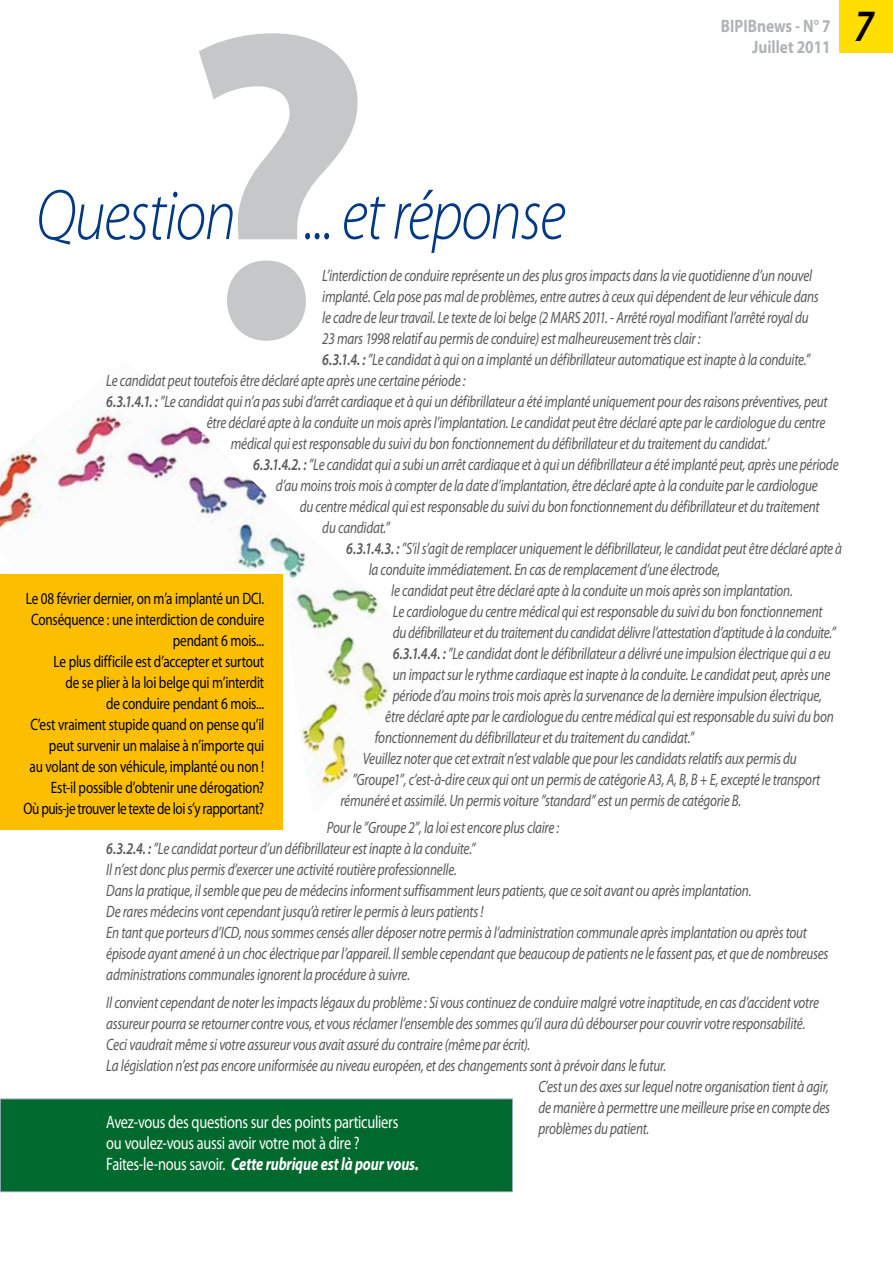
<style>
.page{position:relative;width:893px;height:1263px;background:#fff}
.page>*{position:absolute;margin:0;border:0;box-sizing:border-box;transform-origin:0 0}
.t1{font:700 441px "Myriad Pro";color:#c6c7c8}
.t2{font:italic 300 72px "Myriad Pro";letter-spacing:-.025em;color:#003882;scale:.85 1}
.t3{font:italic 600 45px "Myriad Pro";color:#000;scale:.85 1}
.t4{font:18px/21px "Myriad Pro";letter-spacing:-.02em;color:#fff;scale:.8 1}
.t5{font:700 18px/21px "Myriad Pro";color:#b1b3b4;text-align:right;scale:.85 1}
.t6{font:italic 16.5px/21px "Myriad Pro";letter-spacing:-.015em;color:#58585a;scale:.8 1}
.t7{font:16.5px/21px "Myriad Pro";letter-spacing:-.015em;color:#000;text-align:right;scale:.8 1}
.s1{font-weight:600}
.s2{font-weight:700;font-style:italic}
</style>
<div class="page">
<div style="left:0;top:574px;width:283px;height:255px;background:#fbbe00"></div>
<img style="left:0;top:410px;width:391px;height:379px">
<div style="left:840px;top:0;width:53px;height:53px;background:#ffde00"></div>
<div style="left:0;top:1099px;width:512px;height:93px;background:#00692d"></div>
<div style="left:0;top:1098px;width:513px;height:94px;border:1px solid #9ba9c4"></div>
<p class="t5" style="left:721px;top:15px;width:131px">BIPIBnews - N° 7<br>Juillet 2011</p>
<h3 class="t3" style="left:854px;top:-3px;width:25px">7</h3>
<h1 class="t1" style="left:178px;top:-100px;width:198px">?</h1>
<h2 class="t2" style="left:36px;top:172px;width:237px">Question</h2>
<h2 class="t2" style="left:304px;top:171px;width:310px">... et réponse</h2>
<p class="t6" style="left:322px;top:264px;width:614px">L’interdiction de conduire représente un des plus gros impacts dans la vie quotidienne d’un nouvel</p>
<p class="t6" style="left:322px;top:285px;width:622px">implanté. Cela pose pas mal de problèmes, entre autres à ceux qui dépendent de leur véhicule dans</p>
<p class="t6" style="left:322px;top:306px;width:609px">le cadre de leur travail. Le texte de loi belge (2 MARS 2011. - Arrêté royal modifiant l’arrêté royal du</p>
<p class="t6" style="left:322px;top:327px;width:474px">23 mars 1998 relatif au permis de conduire) est malheureusement très clair :</p>
<p class="t6" style="left:322px;top:348px;width:612px"><span class="s1">6.3.1.4. :</span> ”Le candidat à qui on a implanté un défibrillateur automatique est inapte à la conduite.”</p>
<p class="t6" style="left:106px;top:369px;width:451px">Le candidat peut toutefois être déclaré apte après une certaine période :</p>
<p class="t6" style="left:106px;top:390px;width:903px"><span class="s1">6.3.1.4.1. :</span> ”Le candidat qui n’a pas subi d’arrêt cardiaque et à qui un défibrillateur a été implanté uniquement pour des raisons préventives, peut</p>
<p class="t6" style="left:207px;top:411px;width:775px">être déclaré apte à la conduite un mois après l’implantation. Le candidat peut être déclaré apte par le cardiologue du centre</p>
<p class="t6" style="left:231px;top:432px;width:675px">médical qui est responsable du suivi du bon fonctionnement du défibrillateur et du traitement du candidat.’</p>
<p class="t6" style="left:253px;top:453px;width:733px"><span class="s1">6.3.1.4.2. :</span> ”Le candidat qui a subi un arrêt cardiaque et à qui un défibrillateur a été implanté peut, après une période</p>
<p class="t6" style="left:276px;top:474px;width:679px">d’au moins trois mois à compter de la date d’implantation, être déclaré apte à la conduite par le cardiologue</p>
<p class="t6" style="left:300px;top:495px;width:651px">du centre médical qui est responsable du suivi du bon fonctionnement du défibrillateur et du traitement</p>
<p class="t6" style="left:322px;top:516px;width:86px">du candidat.”</p>
<p class="t6" style="left:346px;top:537px;width:621px"><span class="s1">6.3.1.4.3. :</span> ”S’il s’agit de remplacer uniquement le défibrillateur, le candidat peut être déclaré apte à</p>
<p class="t6" style="left:369px;top:558px;width:441px">la conduite immédiatement. En cas de remplacement d’une électrode,</p>
<p class="t6" style="left:391px;top:579px;width:503px">le candidat peut être déclaré apte à la conduite un mois après son implantation.</p>
<p class="t6" style="left:393px;top:600px;width:539px">Le cardiologue du centre médical qui est responsable du suivi du bon fonctionnement</p>
<p class="t6" style="left:393px;top:621px;width:555px">du défibrillateur et du traitement du candidat délivre l’attestation d’aptitude à la conduite.”</p>
<p class="t6" style="left:393px;top:642px;width:549px"><span class="s1">6.3.1.4.4. :</span> ”Le candidat dont le défibrillateur a délivré une impulsion électrique qui a eu</p>
<p class="t6" style="left:393px;top:663px;width:548px">un impact sur le rythme cardiaque est inapte à la conduite. Le candidat peut, après une</p>
<p class="t6" style="left:393px;top:684px;width:538px">période d’au moins trois mois après la survenance de la dernière impulsion électrique,</p>
<p class="t6" style="left:385px;top:705px;width:562px">être déclaré apte par le cardiologue du centre médical qui est responsable du suivi du bon</p>
<p class="t6" style="left:375px;top:726px;width:401px">fonctionnement du défibrillateur et du traitement du candidat.”</p>
<p class="t6" style="left:363px;top:747px;width:544px">Veuillez noter que cet extrait n’est valable que pour les candidats relatifs aux permis du</p>
<p class="t6" style="left:352px;top:768px;width:587px">”Groupe1”, c’est-à-dire ceux qui ont un permis de catégorie A3, A, B, B + E, excepté le transport</p>
<p class="t6" style="left:340px;top:789px;width:503px">rémunéré et assimilé. Un permis voiture ”standard” est un permis de catégorie B.</p>
<p class="t6" style="left:106px;top:817px;width:904px;text-indent:221px">Pour le ”Groupe 2”, la loi est encore plus claire :<br><span class="s1">6.3.2.4. :</span> ”Le candidat porteur d’un défibrillateur est inapte à la conduite.”<br>Il n’est donc plus permis d’exercer une activité routière professionnelle.<br>Dans la pratique, il semble que peu de médecins informent suffisamment leurs patients, que ce soit avant ou après implantation.<br>De rares médecins vont cependant jusqu’à retirer le permis à leurs patients !<br>En tant que porteurs d’ICD, nous sommes censés aller déposer notre permis à l’administration communale après implantation ou après tout épisode ayant amené à un choc électrique par l’appareil. Il semble cependant que beaucoup de patients ne le fassent pas, et que de nombreuses administrations communales ignorent la procédure à suivre.</p>
<p class="t6" style="left:106px;top:991px;width:892px">Il convient cependant de noter les impacts légaux du problème : Si vous continuez de conduire malgré votre inaptitude, en cas d’accident votre</p>
<p class="t6" style="left:106px;top:1012px;width:875px">assureur pourra se retourner contre vous, et vous réclamer l’ensemble des sommes qu’il aura dû débourser pour couvrir votre responsabilité.</p>
<p class="t6" style="left:106px;top:1033px;width:531px">Ceci vaudrait même si votre assureur vous avait assuré du contraire (même par écrit).</p>
<p class="t6" style="left:106px;top:1054px;width:702px">La législation n’est pas encore uniformisée au niveau européen, et des changements sont à prévoir dans le futur.</p>
<p class="t6" style="left:538px;top:1075px;width:365px">C’est un des axes sur lequel notre organisation tient à agir,</p>
<p class="t6" style="left:538px;top:1096px;width:366px">de manière à permettre une meilleure prise en compte des</p>
<p class="t6" style="left:538px;top:1117px;width:140px">problèmes du patient.</p>
<p class="t7" style="left:23px;top:588px;width:303px">Le 08 février dernier, on m’a implanté un DCI.<br>Conséquence : une interdiction de conduire pendant 6 mois...<br>Le plus difficile est d’accepter et surtout<br>de se plier à la loi belge qui m’interdit<br>de conduire pendant 6 mois...<br>C’est vraiment stupide quand on pense qu’il peut survenir un malaise à n’importe qui<br>au volant de son véhicule, implanté ou non !<br>Est-il possible d’obtenir une dérogation?<br>Où puis-je trouver le texte de loi s’y rapportant?</p>
<p class="t4" style="left:106px;top:1111px;width:392px">Avez-vous des questions sur des points particuliers<br>ou voulez-vous aussi avoir votre mot à dire ?<br>Faites-le-nous savoir. <span class="s2">Cette rubrique est là pour vous.</span></p>
</div>
